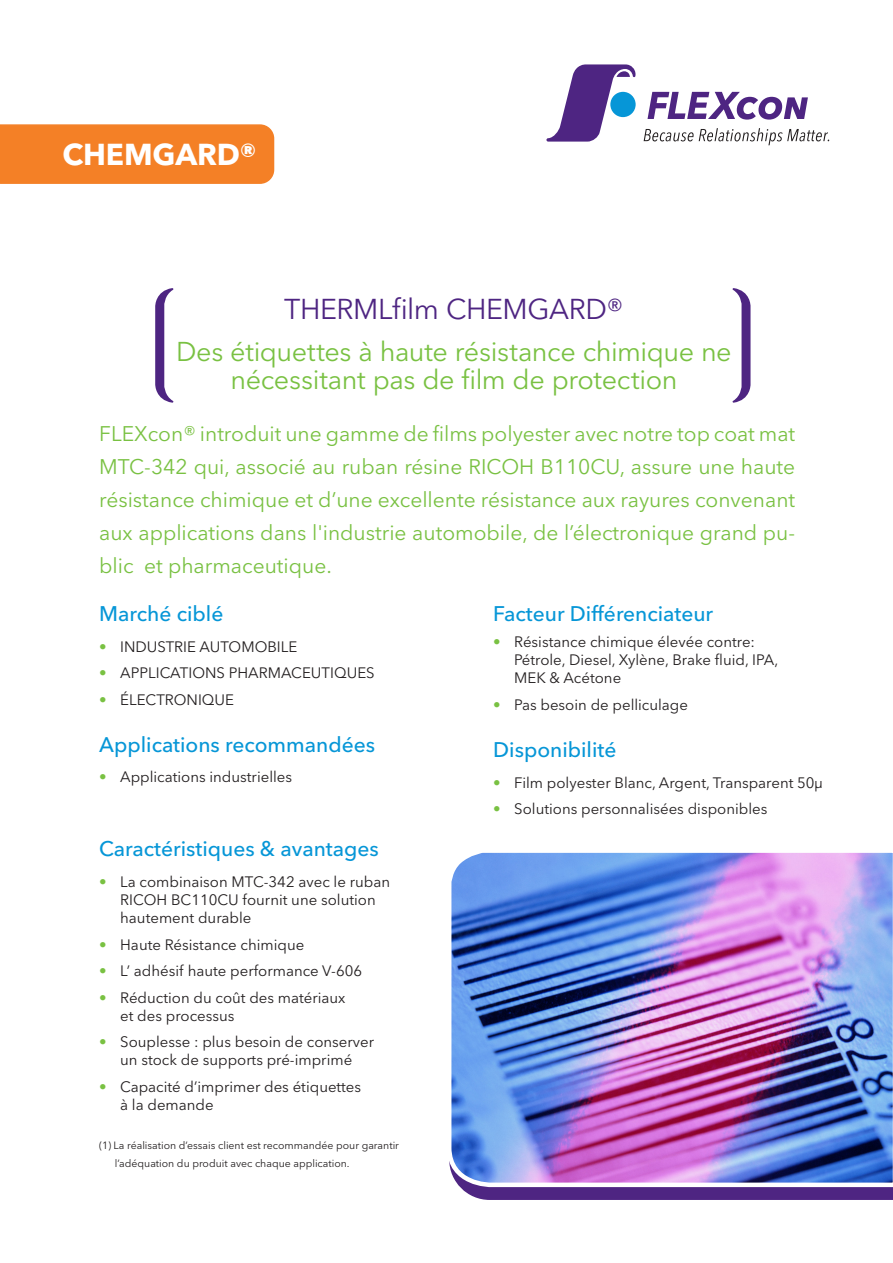
<style>
.page{position:relative;width:893px;height:1263px;background:#fff}
.page>*{position:absolute;margin:0;border:0;box-sizing:border-box;transform-origin:0 0}
.ORANGE_Header{font:700 30px "Avenir Next LT Pro";letter-spacing:-.005em;color:#fff}
.GREEN_Header_BRACKET{font:28.5px "Avenir Next LT Pro";letter-spacing:-.01em;color:#4e2582}
.GREEN_Header_BRACKET-2{font:27px/28.5px "Avenir Next LT Pro";letter-spacing:-.015em;color:#79c142;text-align:center}
.GREEN_TXT_introducti{font:21px/33px "Avenir Next LT Pro";color:#79c142;text-align:justify}
.BLUE_Header_in_Table{font:500 21px "Avenir Next LT Pro";color:#0696d7}
.TXT_Table_no_GREEN_B{font:15px "Avenir Next LT Pro";color:#231f20}
.TXT_Table_no_GREEN_B-2{font:10.5px "Avenir Next LT Pro";color:#231f20}
.s1{font-weight:500;color:#79c142}
</style>
<div class="page">
<div style="left:0;top:124px;width:275px;height:60px;background:#f48026"></div>
<div style="left:462px;top:1189px;width:431px;height:11px;background:#4e2582"></div>
<img style="left:449px;top:852px;width:444px;height:337px">
<svg style="left:546px;top:64px;width:89px;height:78px"></svg>
<svg style="left:647px;top:92px;width:161px;height:28px"></svg>
<div style="left:610px;top:92px;width:26px;height:25px;background:#0696d7;border-radius:50%"></div>
<svg style="left:644px;top:128px;width:185px;height:17px"></svg>
<svg style="left:733px;top:288px;width:17px;height:115px"></svg>
<svg style="left:155px;top:288px;width:18px;height:115px"></svg>
<p class="ORANGE_Header" style="left:63px;top:136px;width:196px">CHEMGARD®</p>
<p class="GREEN_Header_BRACKET" style="left:284px;top:292px;width:341px">THERMLfilm CHEMGARD®</p>
<p class="GREEN_Header_BRACKET-2" style="left:176px;top:337px;width:557px">Des étiquettes à haute résistance chimique ne nécessitant pas de film de protection</p>
<p class="GREEN_TXT_introducti" style="left:99px;top:417px;width:697px">FLEXcon® introduit une gamme de films polyester avec notre top coat mat MTC-342 qui, associé au ruban résine RICOH B110CU, assure une haute résistance chimique et d’une excellente résistance aux rayures convenant aux applications dans l'industrie automobile, de l’électronique grand pu&shy;blic et pharmaceutique.</p>
<p class="BLUE_Header_in_Table" style="left:99px;top:601px;width:126px">Marché ciblé</p>
<p class="TXT_Table_no_GREEN_B" style="left:99px;top:637px;width:200px"><span class="s1">•</span> INDUSTRIE AUTOMOBILE</p>
<p class="TXT_Table_no_GREEN_B" style="left:99px;top:664px;width:277px"><span class="s1">•</span> APPLICATIONS PHARMACEUTIQUES</p>
<p class="TXT_Table_no_GREEN_B" style="left:99px;top:690px;width:136px"><span class="s1">•</span> ÉLECTRONIQUE</p>
<p class="BLUE_Header_in_Table" style="left:99px;top:732px;width:277px">Applications recommandées</p>
<p class="TXT_Table_no_GREEN_B" style="left:99px;top:768px;width:194px"><span class="s1">•</span> Applications industrielles</p>
<p class="BLUE_Header_in_Table" style="left:493px;top:601px;width:221px">Facteur Différenciateur</p>
<p class="TXT_Table_no_GREEN_B" style="left:493px;top:633px;width:263px"><span class="s1">•</span> Résistance chimique élevée contre:</p>
<p class="TXT_Table_no_GREEN_B" style="left:514px;top:651px;width:266px">Pétrole, Diesel, Xylène, Brake fluid, IPA,</p>
<p class="TXT_Table_no_GREEN_B" style="left:514px;top:669px;width:108px">MEK &amp; Acétone</p>
<p class="TXT_Table_no_GREEN_B" style="left:493px;top:696px;width:196px"><span class="s1">•</span> Pas besoin de pelliculage</p>
<p class="BLUE_Header_in_Table" style="left:493px;top:737px;width:125px">Disponibilité</p>
<p class="TXT_Table_no_GREEN_B" style="left:493px;top:773px;width:331px"><span class="s1">•</span> Film polyester Blanc, Argent, Transparent 50µ</p>
<p class="TXT_Table_no_GREEN_B" style="left:493px;top:800px;width:276px"><span class="s1">•</span> Solutions personnalisées disponibles</p>
<p class="BLUE_Header_in_Table" style="left:99px;top:836px;width:281px">Caractéristiques &amp; avantages</p>
<p class="TXT_Table_no_GREEN_B" style="left:99px;top:873px;width:292px"><span class="s1">•</span> La combinaison MTC-342 avec le ruban</p>
<p class="TXT_Table_no_GREEN_B" style="left:120px;top:891px;width:257px">RICOH BC110CU fournit une solution</p>
<p class="TXT_Table_no_GREEN_B" style="left:120px;top:909px;width:133px">hautement durable</p>
<p class="TXT_Table_no_GREEN_B" style="left:99px;top:935px;width:207px"><span class="s1">•</span> Haute Résistance chimique</p>
<p class="TXT_Table_no_GREEN_B" style="left:99px;top:962px;width:264px"><span class="s1">•</span> L’ adhésif haute performance V-606</p>
<p class="TXT_Table_no_GREEN_B" style="left:99px;top:988px;width:248px"><span class="s1">•</span> Réduction du coût des matériaux</p>
<p class="TXT_Table_no_GREEN_B" style="left:120px;top:1006px;width:116px">et des processus</p>
<p class="TXT_Table_no_GREEN_B" style="left:99px;top:1033px;width:276px"><span class="s1">•</span> Souplesse : plus besoin de conserver</p>
<p class="TXT_Table_no_GREEN_B" style="left:120px;top:1051px;width:234px">un stock de supports pré-imprimé</p>
<p class="TXT_Table_no_GREEN_B" style="left:99px;top:1077px;width:263px"><span class="s1">•</span> Capacité d’imprimer des étiquettes</p>
<p class="TXT_Table_no_GREEN_B" style="left:120px;top:1095px;width:95px">à la demande</p>
<p class="TXT_Table_no_GREEN_B-2" style="left:99px;top:1139px;width:301px">(1) La réalisation d’essais client est recommandée pour garantir</p>
<p class="TXT_Table_no_GREEN_B-2" style="left:115px;top:1157px;width:236px">l’adéquation du produit avec chaque application.</p>
</div>
